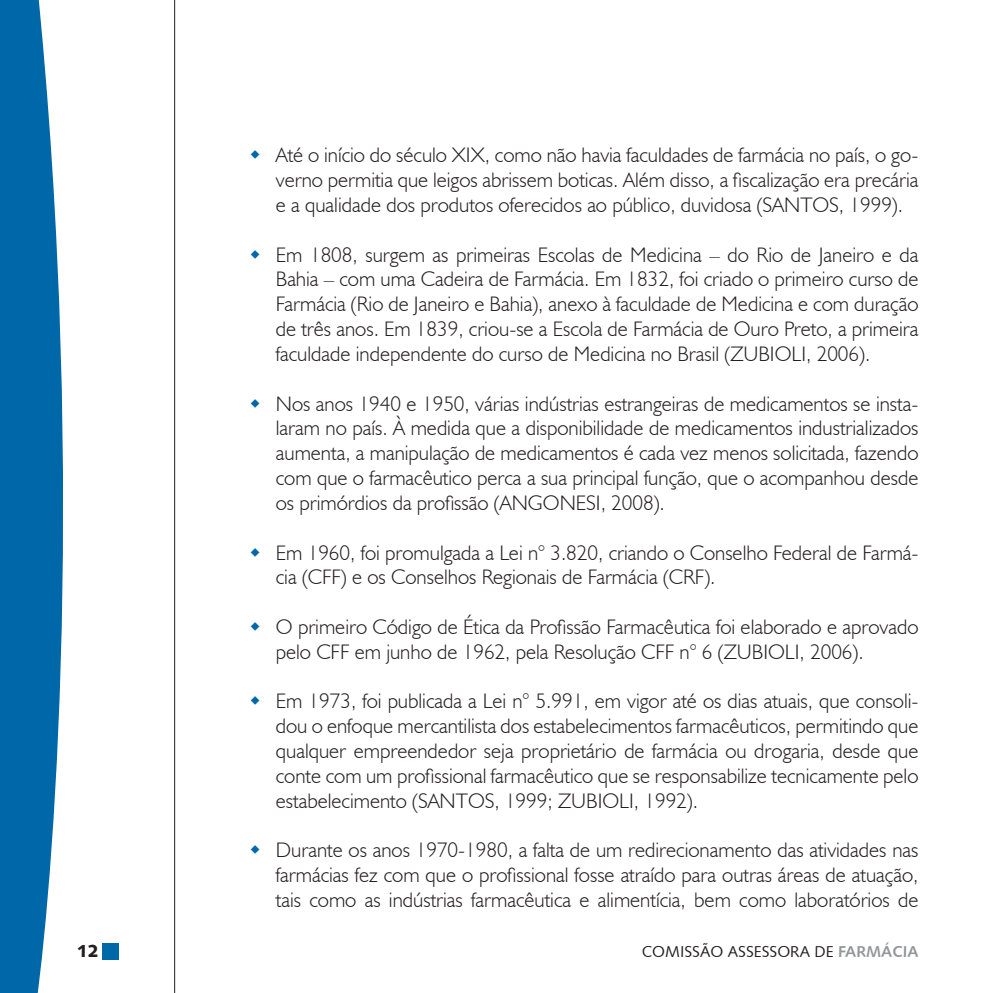
<style>
.page{position:relative;width:993px;height:993px;background:#fff}
.page>*{position:absolute;margin:0;border:0;box-sizing:border-box;transform-origin:0 0}
.t1{font:300 21px/24.8px "Humanist 521 BT";color:#231f20;text-align:justify}
.t2{font:17.5px "Humanist 531 BT Black A";color:#231f20}
.t3{font:15.75px "Humanist 531 BT Roman A";color:#231f20}
.s1{font-family:"Humanist 531 BT Bold A";color:#939598}
</style>
<div class="page">
<hr style="left:174px;top:0;width:1px;height:992px;background:#231f20">
<svg style="left:0;top:0;width:63px;height:992px;background:#1c78b2"></svg>
<div style="left:103px;top:943px;width:16px;height:16px;background:#0068a9"></div>
<p class="t1" style="left:276px;top:142px;width:644px">Até o início do século XIX, como não havia faculdades de farmácia no país, o go&shy;verno permitia que leigos abrissem boticas. Além disso, a fiscalização era precária e a qualidade dos produtos oferecidos ao público, duvidosa (SANTOS, 1999).</p>
<p class="t1" style="left:276px;top:241px;width:644px">Em 1808, surgem as primeiras Escolas de Medicina – do Rio de Janeiro e da Bahia – com uma Cadeira de Farmácia. Em 1832, foi criado o primeiro curso de Farmácia (Rio de Janeiro e Bahia), anexo à faculdade de Medicina e com duração de três anos. Em 1839, criou-se a Escola de Farmácia de Ouro Preto, a primeira faculdade independente do curso de Medicina no Brasil (ZUBIOLI, 2006).</p>
<p class="t1" style="left:276px;top:390px;width:644px">Nos anos 1940 e 1950, várias indústrias estrangeiras de medicamentos se insta&shy;laram no país. À medida que a disponibilidade de medicamentos industrializados aumenta, a manipulação de medicamentos é cada vez menos solicitada, fazendo com que o farmacêutico perca a sua principal função, que o acompanhou desde os primórdios da profissão (ANGONESI, 2008).</p>
<p class="t1" style="left:276px;top:539px;width:644px">Em 1960, foi promulgada a Lei n° 3.820, criando o Conselho Federal de Farmá&shy;cia (CFF) e os Conselhos Regionais de Farmácia (CRF).</p>
<p class="t1" style="left:276px;top:613px;width:644px">O primeiro Código de Ética da Profissão Farmacêutica foi elaborado e aprovado pelo CFF em junho de 1962, pela Resolução CFF n° 6 (ZUBIOLI, 2006).</p>
<p class="t1" style="left:276px;top:688px;width:644px">Em 1973, foi publicada a Lei n° 5.991, em vigor até os dias atuais, que consoli&shy;dou o enfoque mercantilista dos estabelecimentos farmacêuticos, permitindo que qualquer empreendedor seja proprietário de farmácia ou drogaria, desde que conte com um profissional farmacêutico que se responsabilize tecnicamente pelo estabelecimento (SANTOS, 1999; ZUBIOLI, 1992).</p>
<p class="t1" style="left:276px;top:837px;width:644px">Durante os anos 1970-1980, a falta de um redirecionamento das atividades nas farmácias fez com que o profissional fosse atraído para outras áreas de atuação, tais como as indústrias farmacêutica e alimentícia, bem como laboratórios de</p>
<p class="t2" style="left:77px;top:939px;width:23px">12</p>
<p class="t3" style="left:641px;top:940px;width:278px">COMISSÃO ASSESSORA DE <span class="s1">FARMÁCIA</span></p>
</div>
